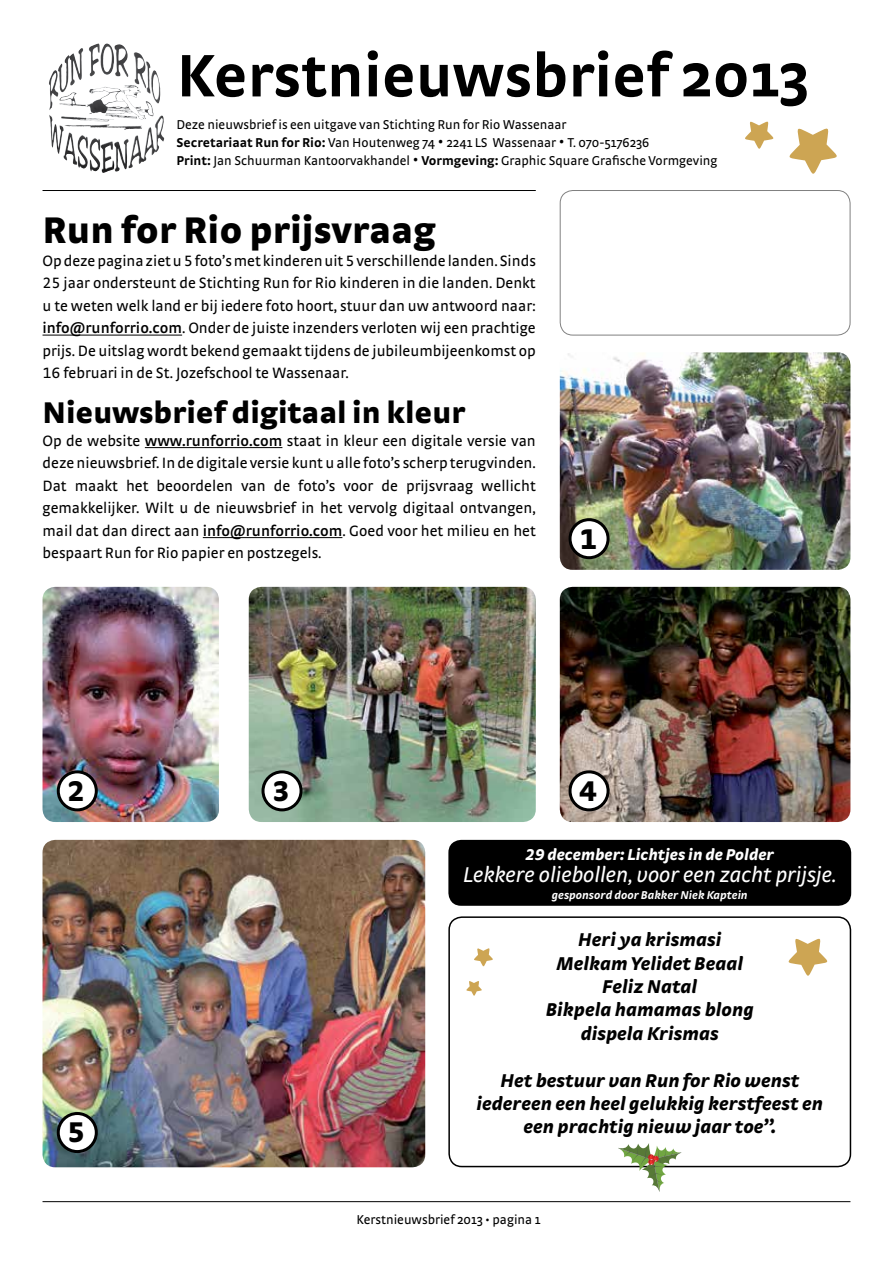
<style>
.page{position:relative;width:893px;height:1263px;background:#fff}
.page>*{position:absolute;margin:0;border:0;box-sizing:border-box;transform-origin:0 0}
.t1{font:700 63px "Strada";color:#000}
.t2{font:900 39px "Strada TF";color:#000}
.t3{font:900 31.5px "Strada TF";color:#000}
.t4{font:900 30px "Strada TF";color:#000}
.t5{font:italic 22.5px "Strada TF";color:#fff}
.t6{font:italic 900 19.5px/23.4px "Strada TF";color:#000;text-align:center}
.t7{font:italic 900 16.5px "Strada TF";color:#fff}
.t8{font:15.75px/22.5px "Strada TF";color:#000;text-align:justify}
.t9{font:13.5px/18px "Strada";color:#000}
.t10{font:italic 700 12px "Strada TF";color:#fff}
.s1{font-weight:700}
.s2{font-size:18px}
.s3{font-weight:600}
</style>
<div class="page">
<img style="left:78px;top:43px;width:50px;height:34px">
<hr style="left:43px;top:1201px;width:807px;height:1px;background:#000">
<hr style="left:43px;top:190px;width:493px;height:1px;background:#000">
<div style="left:560px;top:190px;width:290px;height:145px;border:1px solid #000;border-radius:13px"></div>
<svg style="left:789px;top:128px;width:48px;height:46px"></svg>
<svg style="left:745px;top:121px;width:29px;height:28px"></svg>
<div style="left:448px;top:916px;width:403px;height:251px;border:2px solid #000;border-radius:13px"></div>
<hr style="left:43px;top:335px;width:139px;height:1px;background:#000">
<hr style="left:145px;top:447px;width:137px;height:1px;background:#000">
<hr style="left:203px;top:537px;width:139px;height:1px;background:#000">
<img style="left:43px;top:587px;width:176px;height:235px">
<img style="left:249px;top:587px;width:287px;height:235px">
<img style="left:560px;top:352px;width:290px;height:218px">
<img style="left:560px;top:587px;width:290px;height:235px">
<img style="left:43px;top:840px;width:382px;height:327px">
<div style="left:570px;top:520px;width:38px;height:38px;background:#fff;border-radius:50%"></div>
<div style="left:568px;top:518px;width:42px;height:41px;border:3px solid #000;border-radius:50%"></div>
<div style="left:570px;top:772px;width:38px;height:38px;background:#fff;border-radius:50%"></div>
<div style="left:568px;top:770px;width:42px;height:41px;border:3px solid #000;border-radius:50%"></div>
<div style="left:58px;top:1113px;width:38px;height:38px;background:#fff;border-radius:50%"></div>
<div style="left:57px;top:1112px;width:41px;height:41px;border:3px solid #000;border-radius:50%"></div>
<div style="left:263px;top:772px;width:38px;height:38px;background:#fff;border-radius:50%"></div>
<div style="left:261px;top:770px;width:42px;height:41px;border:3px solid #000;border-radius:50%"></div>
<div style="left:58px;top:772px;width:38px;height:38px;background:#fff;border-radius:50%"></div>
<div style="left:57px;top:770px;width:41px;height:41px;border:3px solid #000;border-radius:50%"></div>
<svg style="left:788px;top:938px;width:40px;height:38px"></svg>
<svg style="left:618px;top:1143px;width:63px;height:48px"></svg>
<svg style="left:474px;top:948px;width:19px;height:19px"></svg>
<svg style="left:466px;top:981px;width:16px;height:15px"></svg>
<div style="left:448px;top:840px;width:403px;height:66px;background:#000;border-radius:13px"></div>
<h1 class="t1" style="left:176px;top:38px;width:634px">Kerstnieuwsbrief 2013</h1>
<p class="t9" style="left:176px;top:116px;width:543px">Deze nieuwsbrief is een uitgave van Stichting Run for Rio Wassenaar<br><span class="s1">Secretariaat Run for Rio:</span> Van Houtenweg 74 <span class="s2">•</span> 2241 LS Wassenaar <span class="s2">•</span> T. 070-5176236<br><span class="s1">Print:</span> Jan Schuurman Kantoorvakhandel <span class="s2">•</span> <span class="s1">Vormgeving:</span> Graphic Square Grafische Vormgeving</p>
<h2 class="t2" style="left:43px;top:206px;width:394px">Run for Rio prijsvraag</h2>
<p class="t8" style="left:43px;top:249px;width:495px">Op deze pagina ziet u 5 foto’s met kinderen uit 5 verschillende landen. Sinds 25 jaar ondersteunt de Stichting Run for Rio kinderen in die landen. Denkt u te weten welk land er bij iedere foto hoort, stuur dan uw antwoord naar: <span class="s3">info@runforrio.com</span>. Onder de juiste inzenders verloten wij een prachtige prijs. De uitslag wordt bekend gemaakt tijdens de jubileumbijeenkomst op 16 februari in de St. Jozefschool te Wassenaar.</p>
<h3 class="t3" style="left:43px;top:393px;width:424px">Nieuwsbrief digitaal in kleur</h3>
<p class="t8" style="left:43px;top:429px;width:495px">Op de website <span class="s3">www.runforrio.com</span> staat in kleur een digitale versie van deze nieuwsbrief. In de digitale versie kunt u alle foto’s scherp terugvinden.<br>Dat maakt het beoordelen van de foto’s voor de prijsvraag wellicht gemakkelijker. Wilt u de nieuwsbrief in het vervolg digitaal ontvangen, mail dat dan direct aan <span class="s3">info@runforrio.com</span>. Goed voor het milieu en het bespaart Run for Rio papier en postzegels.</p>
<h3 class="t4" style="left:579px;top:520px;width:19px">1</h3>
<h3 class="t4" style="left:68px;top:772px;width:19px">2</h3>
<h3 class="t4" style="left:272px;top:772px;width:19px">3</h3>
<h3 class="t4" style="left:579px;top:772px;width:19px">4</h3>
<h3 class="t4" style="left:68px;top:1114px;width:19px">5</h3>
<p class="t7" style="left:525px;top:844px;width:250px">29 december: Lichtjes in de Polder</p>
<h3 class="t5" style="left:463px;top:862px;width:375px">Lekkere oliebollen, voor een zacht prijsje.</h3>
<p class="t10" style="left:552px;top:888px;width:197px">gesponsord door Bakker Niek Kaptein</p>
<p class="t6" style="left:546px;top:927px;width:209px">Heri ya krismasi<br>Melkam Yelidet Beaal<br>Feliz Natal<br>Bikpela hamamas blong dispela Krismas</p>
<p class="t6" style="left:477px;top:1068px;width:348px">Het bestuur van Run for Rio wenst iedereen een heel gelukkig kerstfeest en een prachtig nieuw jaar toe”.</p>
<p class="t9" style="left:356px;top:1210px;width:185px">Kerstnieuwsbrief 2013 • pagina 1</p>
</div>
